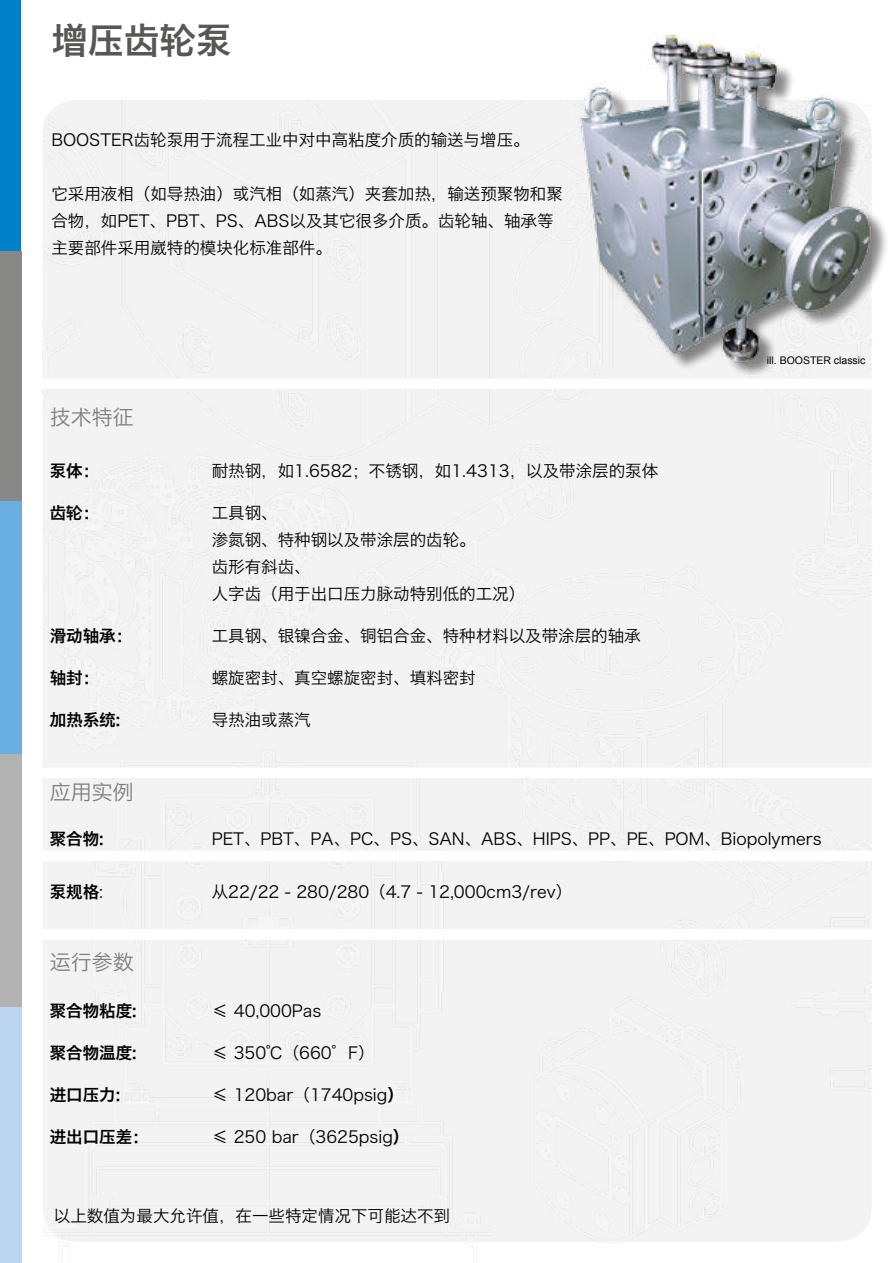
<style>
.page{position:relative;width:893px;height:1263px;background:#fff}
.page>*{position:absolute;margin:0;border:0;box-sizing:border-box;transform-origin:0 0}
.t1{font:36px "Hiragino Sans GB W6";color:#575756}
.t2{font:21px "Hiragino Sans GB W3";color:#7e7e7d}
.t3{font:16.5px/27px "Hiragino Sans GB W3";color:#000}
.t4{font:16.5px "Hiragino Sans GB W6";color:#000}
.t5{font:10.5px "Arial";color:#000}
.s1{font-family:"Hiragino Sans GB W3"}
.s2{font-family:"Hiragino Sans GB W6"}
</style>
<div class="page">
<div style="left:0;top:0;width:21px;height:257px;background:#0080c9"></div>
<div style="left:0;top:251px;width:21px;height:253px;background:#878786"></div>
<div style="left:0;top:501px;width:21px;height:256px;background:#68aee1"></div>
<div style="left:0;top:754px;width:21px;height:259px;background:#b2b2b2"></div>
<div style="left:0;top:1008px;width:21px;height:255px;background:#bcd6f1"></div>
<div style="left:42px;top:100px;width:830px;height:1163px;background:#f3f3f3"></div>
<img style="left:565px;top:35px;width:322px;height:339px">
<div style="left:40px;top:378px;width:851px;height:11px;background:#fff"></div>
<div style="left:38px;top:851px;width:840px;height:10px;background:#fff"></div>
<div style="left:30px;top:767px;width:850px;height:11px;background:#fff"></div>
<div style="left:30px;top:929px;width:850px;height:11px;background:#fff"></div>
<h1 class="t1" style="left:52px;top:17px;width:181px">增压齿轮泵</h1>
<p class="t3" style="left:51px;top:126px;width:480px">BOOSTER齿轮泵用于流程工业中对中高粘度介质的输送与增压。</p>
<p class="t3" style="left:51px;top:180px;width:513px">它采用液相（如导热油）或汽相（如蒸汽）夹套加热，输送预聚物和聚合物，如PET、PBT、PS、ABS以及其它很多介质。齿轮轴、轴承等主要部件采用崴特的模块化标准部件。</p>
<p class="t2" style="left:50px;top:404px;width:85px">技术特征</p>
<p class="t4" style="left:50px;top:460px;width:51px">泵体：</p>
<p class="t3" style="left:212px;top:457px;width:448px">耐热钢，如1.6582；不锈钢，如1.4313，以及带涂层的泵体</p>
<p class="t4" style="left:50px;top:502px;width:51px">齿轮：</p>
<p class="t3" style="left:212px;top:499px;width:315px">工具钢、<br>渗氮钢、特种钢以及带涂层的齿轮。<br>齿形有斜齿、<br>人字齿（用于出口压力脉动特别低的工况）</p>
<p class="t4" style="left:50px;top:625px;width:84px">滑动轴承：</p>
<p class="t3" style="left:212px;top:622px;width:430px">工具钢、银镍合金、铜铝合金、特种材料以及带涂层的轴承</p>
<p class="t4" style="left:50px;top:667px;width:51px">轴封：</p>
<p class="t3" style="left:212px;top:664px;width:265px">螺旋密封、真空螺旋密封、填料密封</p>
<p class="t4" style="left:50px;top:709px;width:72px">加热系统:</p>
<p class="t3" style="left:212px;top:706px;width:100px">导热油或蒸汽</p>
<p class="t5" style="left:767px;top:355px;width:100px">ill. BOOSTER classic</p>
<p class="t2" style="left:50px;top:779px;width:85px">应用实例</p>
<p class="t4" style="left:50px;top:828px;width:55px">聚合物:</p>
<p class="t3" style="left:212px;top:825px;width:611px">PET、PBT、PA、PC、PS、SAN、ABS、HIPS、PP、PE、POM、Biopolymers</p>
<p class="t4" style="left:50px;top:881px;width:55px">泵规格<span class="s1">:</span></p>
<p class="t3" style="left:212px;top:878px;width:362px">从22/22 - 280/280（4.7 - 12,000cm3/rev）</p>
<p class="t2" style="left:50px;top:949px;width:85px">运行参数</p>
<p class="t4" style="left:50px;top:999px;width:88px">聚合物粘度:</p>
<p class="t3" style="left:212px;top:996px;width:111px">≤ 40,000Pas</p>
<p class="t4" style="left:50px;top:1041px;width:88px">聚合物温度:</p>
<p class="t3" style="left:212px;top:1038px;width:164px">≤ 350℃（660°F）</p>
<p class="t4" style="left:50px;top:1083px;width:72px">进口压力:</p>
<p class="t3" style="left:212px;top:1080px;width:194px">≤ 120bar（1740psig<span class="s2">）</span></p>
<p class="t4" style="left:50px;top:1125px;width:100px">进出口压差：</p>
<p class="t3" style="left:212px;top:1122px;width:199px">≤ 250 bar（3625psig<span class="s2">）</span></p>
<p class="t3" style="left:54px;top:1201px;width:397px">以上数值为最大允许值，在一些特定情况下可能达不到</p>
</div>
